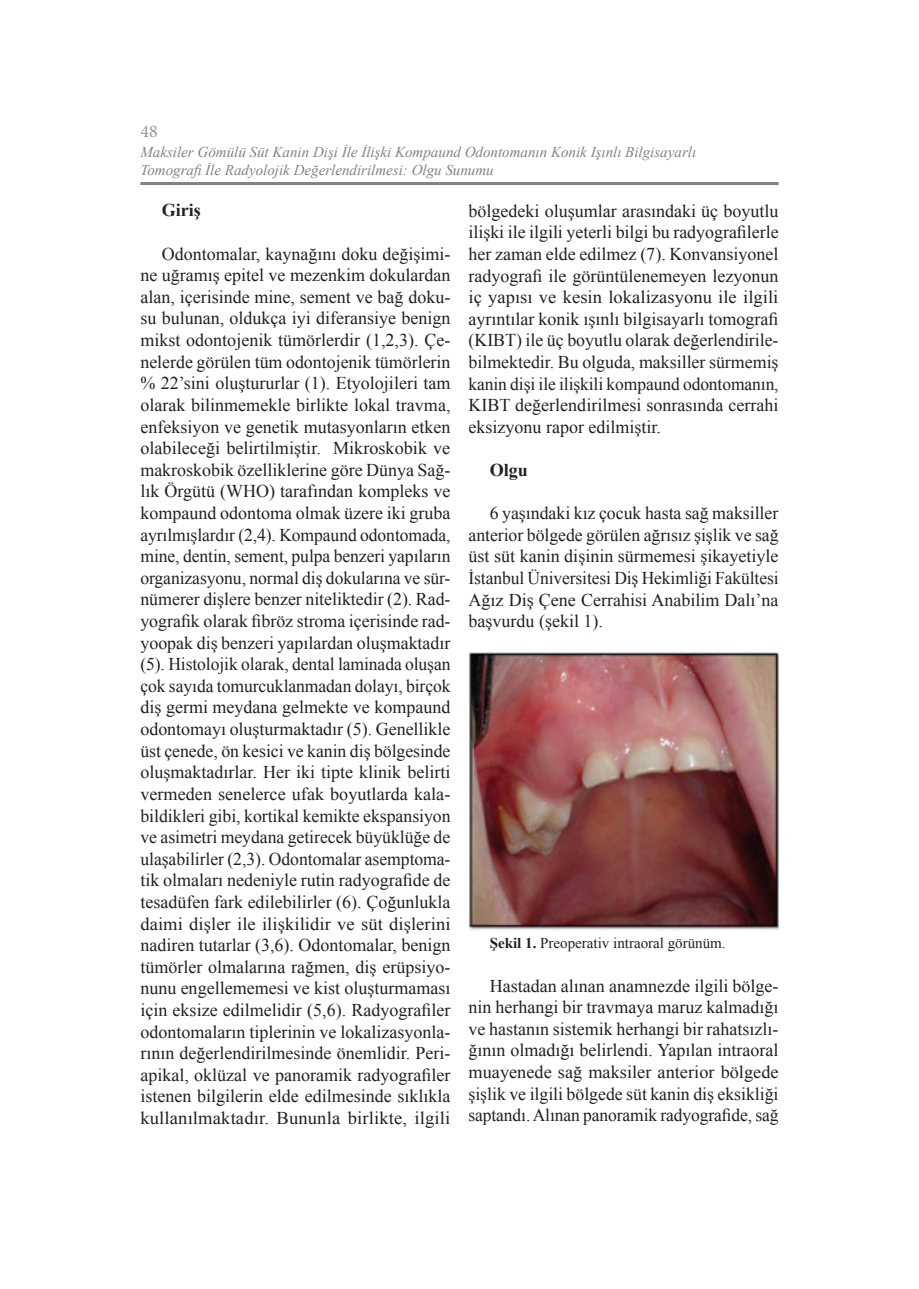
<style>
.page{position:relative;width:919px;height:1289px;background:#fff}
.page>*{position:absolute;margin:0;border:0;box-sizing:border-box;transform-origin:0 0}
.Normal__Web{font:18px/21.6px "Times New Roman";color:#231f20;text-align:justify}
.Normal__Web-2{font:700 18px "Times New Roman";color:#231f20}
.t1{font:18px "Minion Pro";color:#939598}
.t2{font:italic 15px/18px "Times New Roman";color:#808285}
.Normal__Web-3{font:15px "Times New Roman";color:#231f20}
.s1{font-weight:700}
</style>
<div class="page">
<hr style="left:140px;top:182px;width:638px;height:3px;background:#808285">
<img style="left:468px;top:652px;width:310px;height:278px">
<p class="t1" style="left:140px;top:119px;width:19px">48</p>
<p class="t2" style="left:140px;top:143px;width:557px">Maksiler Gömülü Süt Kanin Dişi İle İlişki Kompaund Odontomanın Konik Işınlı Bilgisayarlı<br>Tomografi İle Radyolojik Değerlendirilmesi: Olgu Sunumu</p>
<p class="Normal__Web-2" style="left:162px;top:198px;width:41px">Giriş</p>
<p class="Normal__Web" style="left:140px;top:242px;width:312px;text-indent:21px">Odontomalar, kaynağını doku değişimi&shy;ne uğramış epitel ve mezenkim dokulardan alan, içerisinde mine, sement ve bağ doku&shy;su bulunan, oldukça iyi diferansiye benign mikst odontojenik tümörlerdir (1,2,3). Çe&shy;nelerde görülen tüm odontojenik tümörlerin % 22’sini oluştururlar (1). Etyolojileri tam olarak bilinmemekle birlikte lokal travma, enfeksiyon ve genetik mutasyonların etken olabileceği belirtilmiştir. Mikroskobik ve makroskobik özelliklerine göre Dünya Sağ&shy;lık Örgütü (WHO) tarafından kompleks ve kompaund odontoma olmak üzere iki gruba ayrılmışlardır (2,4). Kompaund odontomada, mine, dentin, sement, pulpa benzeri yapıların organizasyonu, normal diş dokularına ve sür&shy;nümerer dişlere benzer niteliktedir (2). Rad&shy;yografik olarak fibröz stroma içerisinde rad&shy;yoopak diş benzeri yapılardan oluşmaktadır (5). Histolojik olarak, dental laminada oluşan çok sayıda tomurcuklanmadan dolayı, birçok diş germi meydana gelmekte ve kompaund odontomayı oluşturmaktadır (5). Genellikle üst çenede, ön kesici ve kanin diş bölgesinde oluşmaktadırlar. Her iki tipte klinik belirti vermeden senelerce ufak boyutlarda kala&shy;bildikleri gibi, kortikal kemikte ekspansiyon ve asimetri meydana getirecek büyüklüğe de ulaşabilirler (2,3). Odontomalar asemptoma&shy;tik olmaları nedeniyle rutin radyografide de tesadüfen fark edilebilirler (6). Çoğunlukla daimi dişler ile ilişkilidir ve süt dişlerini nadiren tutarlar (3,6). Odontomalar, benign tümörler olmalarına rağmen, diş erüpsiyo&shy;nunu engellememesi ve kist oluşturmaması için eksize edilmelidir (5,6). Radyografiler odontomaların tiplerinin ve lokalizasyonla&shy;rının değerlendirilmesinde önemlidir. Peri&shy;apikal, oklüzal ve panoramik radyografiler istenen bilgilerin elde edilmesinde sıklıkla kullanılmaktadır. Bununla birlikte, ilgili</p>
<p class="Normal__Web" style="left:468px;top:199px;width:311px">bölgedeki oluşumlar arasındaki üç boyutlu ilişki ile ilgili yeterli bilgi bu radyografilerle her zaman elde edilmez (7). Konvansiyonel radyografi ile görüntülenemeyen lezyonun iç yapısı ve kesin lokalizasyonu ile ilgili ayrıntılar konik ışınlı bilgisayarlı tomografi (KIBT) ile üç boyutlu olarak değerlendirile&shy;bilmektedir. Bu olguda, maksiller sürmemiş kanin dişi ile ilişkili kompaund odontomanın, KIBT değerlendirilmesi sonrasında cerrahi eksizyonu rapor edilmiştir.</p>
<p class="Normal__Web-2" style="left:489px;top:457px;width:40px">Olgu</p>
<p class="Normal__Web" style="left:468px;top:502px;width:311px;text-indent:21px">6 yaşındaki kız çocuk hasta sağ maksiller anterior bölgede görülen ağrısız şişlik ve sağ üst süt kanin dişinin sürmemesi şikayetiyle İstanbul Üniversitesi Diş Hekimliği Fakültesi Ağız Diş Çene Cerrahisi Anabilim Dalı’na başvurdu (şekil 1).</p>
<p class="Normal__Web-3" style="left:489px;top:933px;width:237px"><span class="s1">Şekil 1.</span> Preoperativ intraoral görünüm.</p>
<p class="Normal__Web" style="left:468px;top:974px;width:311px;text-indent:21px">Hastadan alınan anamnezde ilgili bölge&shy;nin herhangi bir travmaya maruz kalmadığı ve hastanın sistemik herhangi bir rahatsızlı&shy;ğının olmadığı belirlendi. Yapılan intraoral muayenede sağ maksiler anterior bölgede şişlik ve ilgili bölgede süt kanin diş eksikliği saptandı. Alınan panoramik radyografide, sağ</p>
</div>
